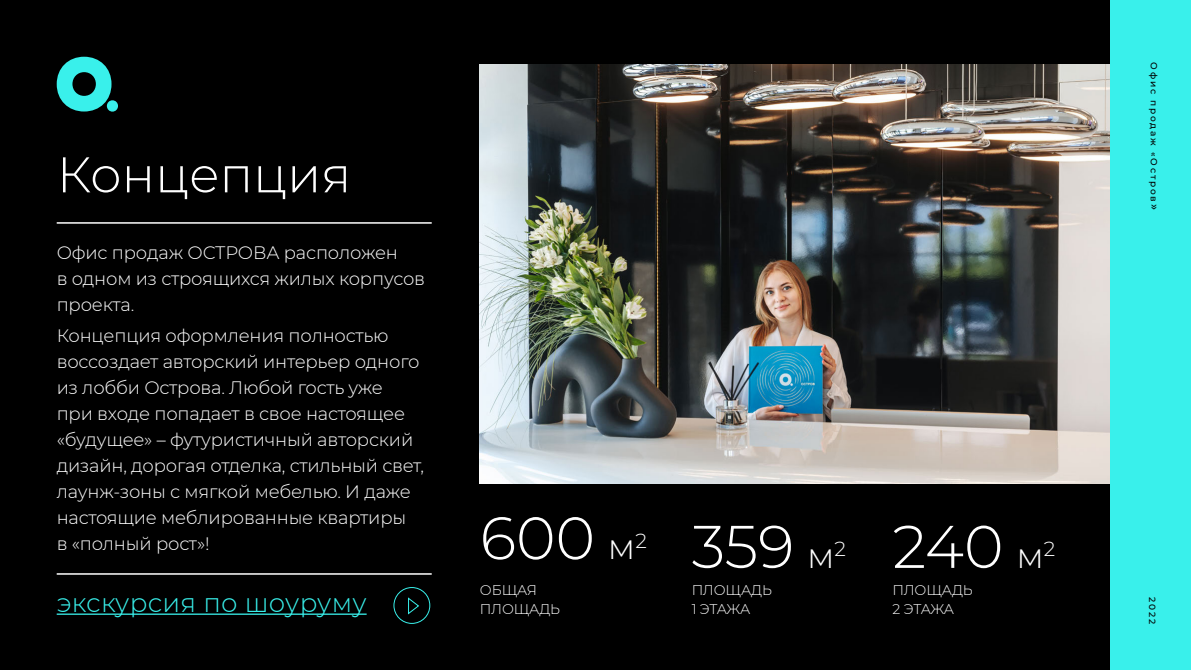
<style>
.page{position:relative;width:1191px;height:670px;background:#000}
.page>*{position:absolute;margin:0;border:0;box-sizing:border-box;transform-origin:0 0}
.t1{font:300 60px "Montserrat";color:#fff}
.t2{font:300 50px "Montserrat";color:#fff}
.t3{font:300 26px "Montserrat";letter-spacing:.01em;color:#39f0eb}
.t4{font:300 18px/26px "Montserrat";letter-spacing:-.01em;color:#fff}
.t5{font:300 14px/19.9px "Montserrat";letter-spacing:-.01em;color:#fff}
.t6{font:500 9px "Montserrat";letter-spacing:.2em;color:#000}
.s1{font-size:35px}
.s2{font-size:12px}
</style>
<div class="page">
<hr style="left:57px;top:613px;width:310px;height:2px;background:#39f0eb">
<svg style="left:57px;top:57px;width:61px;height:55px"></svg>
<img style="left:480px;top:64px;width:630px;height:419px">
<hr style="left:57px;top:222px;width:375px;height:2px;background:#fff">
<hr style="left:57px;top:573px;width:375px;height:1px;background:#fff">
<div style="left:1110px;top:0;width:81px;height:670px;background:#39f0eb"></div>
<svg style="left:408px;top:597px;width:11px;height:18px"></svg>
<div style="left:393px;top:587px;width:37px;height:37px;border:1px solid #39f0eb;border-radius:50%"></div>
<h2 class="t2" style="left:57px;top:141px;width:296px">Концепция</h2>
<p class="t4" style="left:57px;top:239px;width:370px">Офис продаж ОСТРОВА расположен<br>в одном из строящихся жилых корпусов проекта.</p>
<p class="t4" style="left:57px;top:322px;width:369px">Концепция оформления полностью воссоздает авторский интерьер одного из лобби Острова. Любой гость уже<br>при входе попадает в свое настоящее «будущее» – футуристичный авторский дизайн, дорогая отделка, стильный свет, лаунж-зоны с мягкой мебелью. И даже настоящие меблированные квартиры<br>в «полный рост»!</p>
<h3 class="t3" style="left:57px;top:585px;width:311px">экскурсия по шоуруму</h3>
<h1 class="t1" style="left:480px;top:497px;width:168px">600 <span class="s1">м</span><sup>2</sup></h1>
<h1 class="t1" style="left:691px;top:506px;width:156px">359 <span class="s1">м</span><sup>2</sup></h1>
<h1 class="t1" style="left:892px;top:506px;width:164px">240 <span class="s1">м</span><sup>2</sup></h1>
<p class="t5" style="left:480px;top:579px;width:82px">ОБЩАЯ<br>ПЛОЩАДЬ</p>
<p class="t5" style="left:691px;top:579px;width:82px">ПЛОЩАДЬ<br>1 ЭТАЖА</p>
<p class="t5" style="left:892px;top:579px;width:82px">ПЛОЩАДЬ<br>2 ЭТАЖА</p>
<p class="t6" style="left:1160px;top:62px;width:149px;rotate:90deg">Офис продаж «Остров<span class="s2">»</span></p>
<p class="t6" style="left:1158px;top:597px;width:28px;rotate:90deg">2022</p>
</div>
